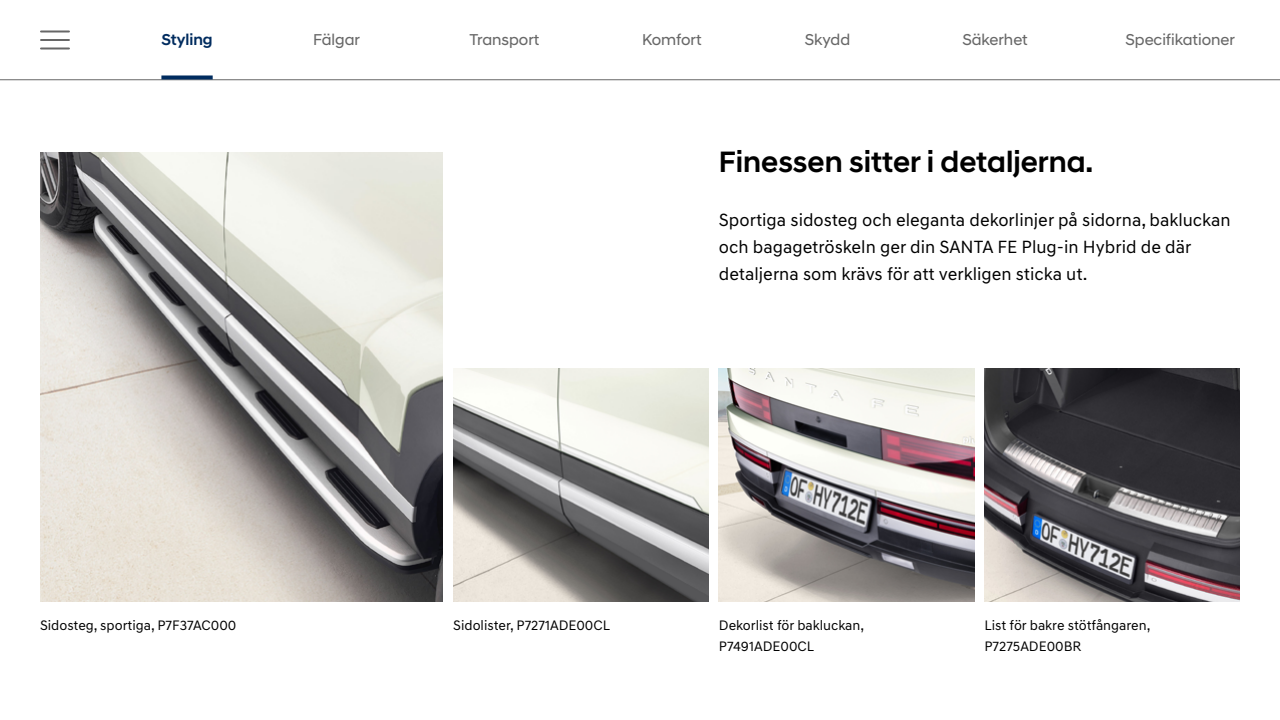
<style>
.page{position:relative;width:1280px;height:720px;background:#fff}
.page>*{position:absolute;margin:0;border:0;box-sizing:border-box;transform-origin:0 0}
.t1{font:500 30px "Hyundai Sans Head";color:#000}
.t2{font:18px/27px "Hyundai Sans Text";color:#000}
.t3{font:16px "Hyundai Sans Head";color:#676767}
.t4{font:500 16px "Hyundai Sans Head";color:#002c5f}
.t5{font:14px/21px "Hyundai Sans Text";color:#000}
</style>
<div class="page">
<hr style="left:0;top:80px;width:1280px;height:1px;background:#676767">
<svg style="left:161px;top:75px;width:52px;height:4px"></svg>
<hr style="left:41px;top:30px;width:28px;height:2px;background:#676767">
<hr style="left:41px;top:48px;width:28px;height:2px;background:#676767">
<hr style="left:41px;top:39px;width:28px;height:2px;background:#676767">
<img style="left:40px;top:153px;width:403px;height:449px">
<img style="left:984px;top:368px;width:256px;height:234px">
<img style="left:453px;top:368px;width:256px;height:234px">
<img style="left:719px;top:368px;width:255px;height:234px">
<p class="t4" style="left:161px;top:30px;width:53px">Styling</p>
<p class="t3" style="left:313px;top:30px;width:49px">Fälgar</p>
<p class="t3" style="left:470px;top:30px;width:71px">Transport</p>
<p class="t3" style="left:642px;top:30px;width:61px">Komfort</p>
<p class="t3" style="left:805px;top:30px;width:47px">Skydd</p>
<p class="t3" style="left:962px;top:30px;width:67px">Säkerhet</p>
<p class="t3" style="left:1125px;top:30px;width:111px">Specifikationer</p>
<h1 class="t1" style="left:719px;top:144px;width:376px">Finessen sitter i detaljerna.</h1>
<p class="t2" style="left:719px;top:207px;width:513px">Sportiga sidosteg och eleganta dekorlinjer på sidorna, bakluckan och bagagetröskeln ger din SANTA FE Plug-in Hybrid de där detaljerna som krävs för att verkligen sticka ut.</p>
<p class="t5" style="left:40px;top:614px;width:198px">Sidosteg, sportiga, P7F37AC000</p>
<p class="t5" style="left:453px;top:614px;width:158px">Sidolister, P7271ADE00CL</p>
<p class="t5" style="left:719px;top:614px;width:147px">Dekorlist för bakluckan,<br>P7491ADE00CL</p>
<p class="t5" style="left:984px;top:614px;width:167px">List för bakre stötfångaren,<br>P7275ADE00BR</p>
</div>
